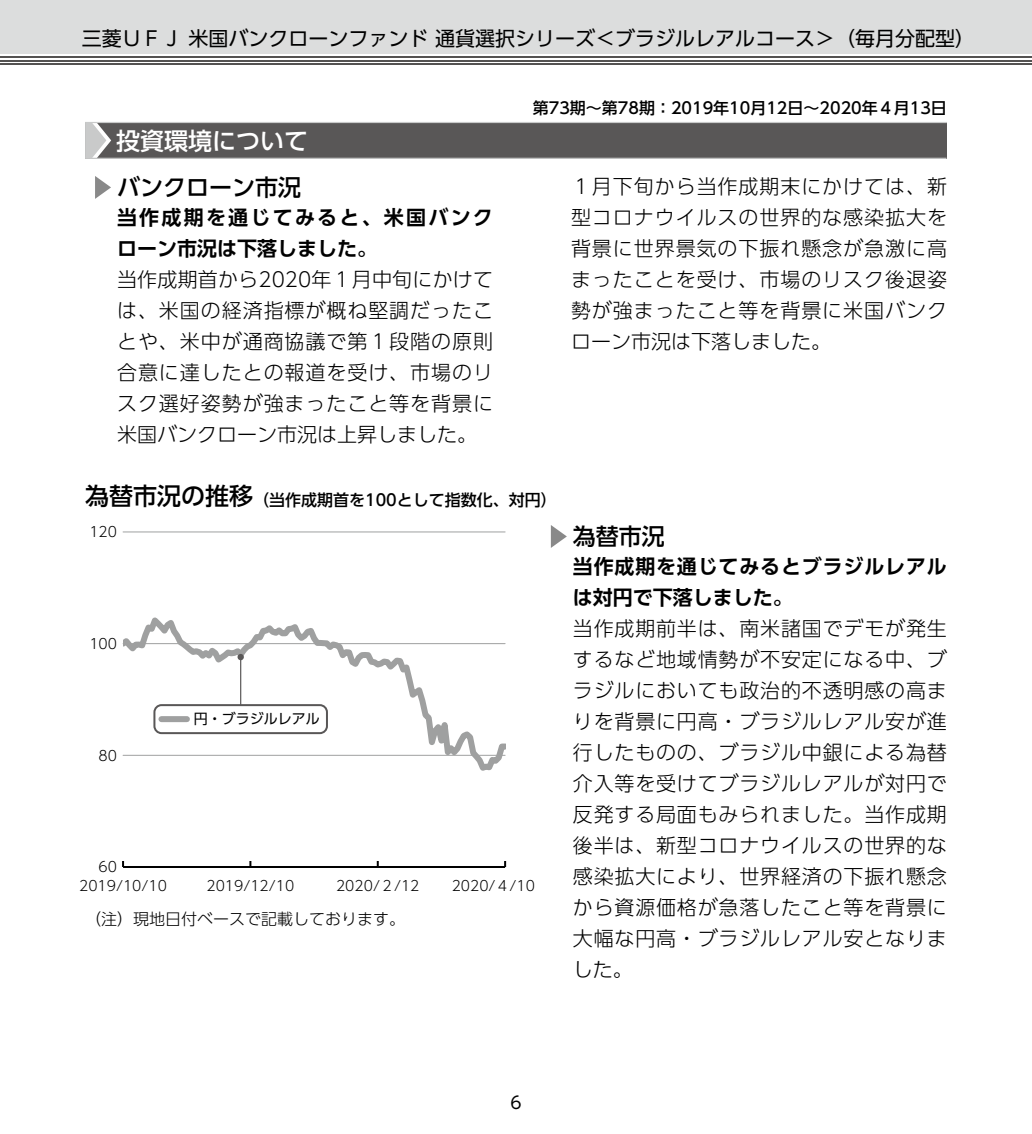
<style>
.page{position:relative;width:1032px;height:1134px;background:#fff}
.page>*{position:absolute;margin:0;border:0;box-sizing:border-box;transform-origin:0 0}
.t1{font:500 24px "UD Shin Go Pro";color:#fff}
.t2{font:500 23px "UD Shin Go Pro";color:#000}
.t3{font:300 20px/31px "UD Shin Go Pro";letter-spacing:.04em;color:#000;text-align:justify}
.t4{font:20px "UD Shin Go Pro";color:#000}
.t5{font:700 20px/31px "UD Shin Go Pro De";letter-spacing:.11em;color:#000}
.t6{font:700 20px/31px "UD Shin Go Pro De";letter-spacing:.04em;color:#000}
.t7{font:17px "UD Shin Go Pro";color:#000}
.t8{font:500 16px "UD Shin Go Pro";color:#000}
.t9{font:300 16px "UD Shin Go Pro";color:#000}
.t10{font:300 14px "UD Shin Go Pro";color:#000}
.t11{font:14px "UD Shin Go Pro";color:#000}
.s1{font-size:24px}
</style>
<div class="page">
<div style="left:0;top:0;width:1032px;height:54px;background:#dcdddd"></div>
<hr style="left:0;top:63px;width:1032px;height:2px;background:#545251">
<hr style="left:0;top:60px;width:1032px;height:1px;background:#545251">
<hr style="left:0;top:56px;width:1032px;height:2px;background:#545251">
<div style="left:85px;top:122px;width:862px;height:36px;background:#595757"></div>
<hr style="left:85px;top:158px;width:861px;height:1px;background:#c9caca">
<hr style="left:85px;top:122px;width:862px;height:1px;background:#c9caca">
<svg style="left:85px;top:123px;width:26px;height:35px"></svg>
<svg style="left:95px;top:176px;width:16px;height:23px"></svg>
<hr style="left:123px;top:532px;width:382px;height:1px;background:#9fa0a0">
<svg style="left:123px;top:617px;width:382px;height:154px"></svg>
<hr style="left:123px;top:866px;width:382px;height:2px;background:#000">
<hr style="left:240px;top:657px;width:1px;height:62px;background:#595757">
<svg style="left:238px;top:654px;width:6px;height:6px"></svg>
<div style="left:154px;top:705px;width:173px;height:28px;background:#fff;border-radius:7px"></div>
<div style="left:153px;top:704px;width:175px;height:30px;border:2px solid #595757;border-radius:7px"></div>
<div style="left:161px;top:716px;width:26px;height:6px;background:#9fa0a0"></div>
<svg style="left:551px;top:525px;width:16px;height:23px"></svg>
<p class="t4" style="left:82px;top:22px;width:895px">三菱ＵＦＪ 米国バンクローンファンド 通貨選択シリーズ＜ブラジルレアルコース＞（毎月分配型）</p>
<p class="t1" style="left:116px;top:121px;width:193px">投資環境について</p>
<p class="t2" style="left:117px;top:169px;width:185px">バンクローン市況</p>
<p class="t5" style="left:117px;top:201px;width:377px">当作成期を通じてみると、米国バンクローン市況は下落しました。</p>
<p class="t3" style="left:117px;top:263px;width:377px">当作成期首から2020年１月中旬にかけては、米国の経済指標が概ね堅調だったことや、米中が通商協議で第１段階の原則合意に達したとの報道を受け、市場のリスク選好姿勢が強まったこと等を背景に米国バンクローン市況は上昇しました。</p>
<p class="t8" style="left:533px;top:95px;width:416px">第73期～第78期：2019年10月12日～2020年４月13日</p>
<p class="t3" style="left:571px;top:170px;width:377px">１月下旬から当作成期末にかけては、新型コロナウイルスの世界的な感染拡大を背景に世界景気の下振れ懸念が急激に高まったことを受け、市場のリスク後退姿勢が強まったこと等を背景に米国バンクローン市況は下落しました。</p>
<p class="t8" style="left:85px;top:487px;width:473px"><span class="s1">為替市況の推移</span>（当作成期首を100として指数化、対円）</p>
<p class="t10" style="left:89px;top:521px;width:29px">120</p>
<p class="t10" style="left:89px;top:632px;width:29px">100</p>
<p class="t10" style="left:99px;top:744px;width:20px">80</p>
<p class="t10" style="left:99px;top:856px;width:20px">60</p>
<p class="t11" style="left:194px;top:708px;width:127px">円・ブラジルレアル</p>
<p class="t10" style="left:79px;top:875px;width:89px">2019/10/10</p>
<p class="t10" style="left:206px;top:875px;width:89px">2019/12/10</p>
<p class="t10" style="left:336px;top:875px;width:85px">2020/２/12</p>
<p class="t10" style="left:452px;top:875px;width:85px">2020/４/10</p>
<p class="t9" style="left:85px;top:906px;width:321px">（注）現地日付ベースで記載しております。</p>
<p class="t2" style="left:573px;top:518px;width:93px">為替市況</p>
<p class="t6" style="left:573px;top:550px;width:375px">当作成期を通じてみるとブラジルレアルは対円で下落しました。</p>
<p class="t3" style="left:573px;top:612px;width:375px">当作成期前半は、南米諸国でデモが発生するなど地域情勢が不安定になる中、ブラジルにおいても政治的不透明感の高まりを背景に円高・ブラジルレアル安が進行したものの、ブラジル中銀による為替介入等を受けてブラジルレアルが対円で反発する局面もみられました。当作成期後半は、新型コロナウイルスの世界的な感染拡大により、世界経済の下振れ懸念から資源価格が急落したこと等を背景に大幅な円高・ブラジルレアル安となりました。</p>
<p class="t7" style="left:510px;top:1089px;width:13px">6</p>
</div>
